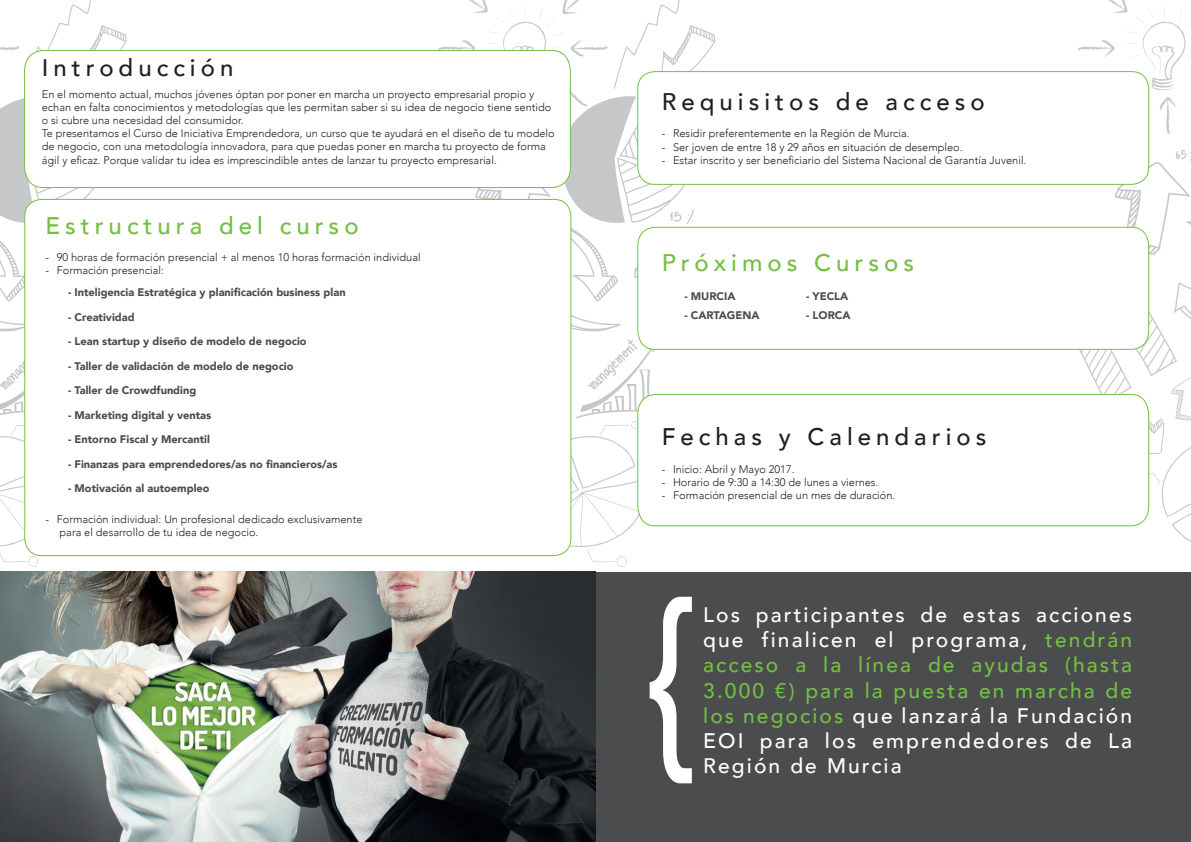
<style>
.page{position:relative;width:1191px;height:842px;background:#fff}
.page>*{position:absolute;margin:0;border:0;box-sizing:border-box;transform-origin:0 0}
.t1{font:500 24px "Avenir";letter-spacing:.21em;color:#231f20}
.t2{font:500 24px "Avenir";letter-spacing:.21em;color:#74bf43}
.t3{font:500 21px/25.2px "Avenir";letter-spacing:.1em;color:#fff;text-align:justify}
.t4{font:300 11px/13.2px "Avenir";color:#231f20}
.t5{font:900 11px "Avenir";color:#4b4c4d}
.s1{color:#74bf43}
</style>
<div class="page">
<svg style="left:1078px;top:0;width:113px;height:134px"></svg>
<svg style="left:1075px;top:149px;width:116px;height:393px"></svg>
<svg style="left:436px;top:0;width:280px;height:567px"></svg>
<svg style="left:0;top:0;width:128px;height:567px"></svg>
<div style="left:595px;top:573px;width:596px;height:269px;background:#4b4c4d"></div>
<div style="left:638px;top:72px;width:510px;height:112px;background:#fff;border-radius:17px"></div>
<div style="left:637px;top:71px;width:512px;height:114px;border:1px solid #74bf43;border-radius:17px"></div>
<div style="left:638px;top:227px;width:510px;height:122px;background:#fff;border-radius:18px"></div>
<div style="left:637px;top:227px;width:512px;height:123px;border:1px solid #74bf43;border-radius:18px"></div>
<svg style="left:637px;top:394px;width:512px;height:133px"></svg>
<svg style="left:24px;top:50px;width:547px;height:139px"></svg>
<div style="left:25px;top:199px;width:546px;height:357px;background:#fff;border-radius:17px"></div>
<img style="left:0;top:572px;width:595px;height:270px">
<svg style="left:649px;top:597px;width:43px;height:186px"></svg>
<h1 class="t1" style="left:42px;top:47px;width:193px">Introducción</h1>
<p class="t4" style="left:42px;top:87px;width:514px">En el momento actual, muchos jóvenes óptan por poner en marcha un proyecto empresarial propio y echan en falta conocimientos y metodologías que les permitan saber si su idea de negocio tiene sentido o si cubre una necesidad del consumidor.<br>Te presentamos el Curso de Iniciativa Emprendedora, un curso que te ayudará en el diseño de tu modelo de negocio, con una metodología innovadora, para que puedas poner en marcha tu proyecto de forma ágil y eficaz. Porque validar tu idea es imprescindible antes de lanzar tu proyecto empresarial.</p>
<h1 class="t1" style="left:661px;top:81px;width:324px">Requisitos de acceso</h1>
<p class="t4" style="left:661px;top:127px;width:249px">- Residir preferentemente en la Región de Murcia.</p>
<p class="t4" style="left:661px;top:140px;width:302px">- Ser joven de entre 18 y 29 años en situación de desempleo.</p>
<p class="t4" style="left:661px;top:153px;width:366px">- Estar inscrito y ser beneficiario del Sistema Nacional de Garantía Juvenil.</p>
<h1 class="t2" style="left:45px;top:205px;width:315px">Estructura del curso</h1>
<p class="t4" style="left:45px;top:251px;width:377px">- 90 horas de formación presencial + al menos 10 horas formación individual</p>
<p class="t4" style="left:45px;top:264px;width:120px">- Formación presencial:</p>
<p class="t5" style="left:68px;top:283px;width:279px">- Inteligencia Estratégica y planificación business plan</p>
<p class="t5" style="left:68px;top:307px;width:68px">- Creatividad</p>
<p class="t5" style="left:68px;top:332px;width:240px">- Lean startup y diseño de modelo de negocio</p>
<p class="t5" style="left:68px;top:356px;width:227px">- Taller de validación de modelo de negocio</p>
<p class="t5" style="left:68px;top:381px;width:130px">- Taller de Crowdfunding</p>
<p class="t5" style="left:68px;top:405px;width:145px">- Marketing digital y ventas</p>
<p class="t5" style="left:68px;top:430px;width:143px">- Entorno Fiscal y Mercantil</p>
<p class="t5" style="left:68px;top:455px;width:271px">- Finanzas para emprendedores/as no financieros/as</p>
<p class="t5" style="left:68px;top:479px;width:143px">- Motivación al autoempleo</p>
<p class="t4" style="left:60px;top:512px;width:304px;text-indent:-14px">- Formación individual: Un profesional dedicado exclusivamente para el desarrollo de tu idea de negocio.</p>
<h1 class="t2" style="left:661px;top:242px;width:254px">Próximos Cursos</h1>
<p class="t5" style="left:684px;top:287px;width:53px">- Murcia</p>
<p class="t5" style="left:684px;top:306px;width:77px">- Cartagena</p>
<p class="t5" style="left:806px;top:287px;width:44px">- Yecla</p>
<p class="t5" style="left:806px;top:306px;width:46px">- Lorca</p>
<h1 class="t1" style="left:661px;top:416px;width:326px">Fechas y Calendarios</h1>
<p class="t4" style="left:661px;top:462px;width:134px">- Inicio: Abril y Mayo 2017.</p>
<p class="t4" style="left:661px;top:475px;width:218px">- Horario de 9:30 a 14:30 de lunes a viernes.</p>
<p class="t4" style="left:661px;top:489px;width:235px">- Formación presencial de un mes de duración.</p>
<h2 class="t3" style="left:703px;top:601px;width:430px">Los participantes de estas acciones que finalicen el programa, <span class="s1">tendrán acceso a la línea de ayudas (hasta 3.000 €) para la puesta en marcha de los negocios</span> que lanzará la Fundación EOI para los emprendedores de La Región de Murcia</h2>
</div>
